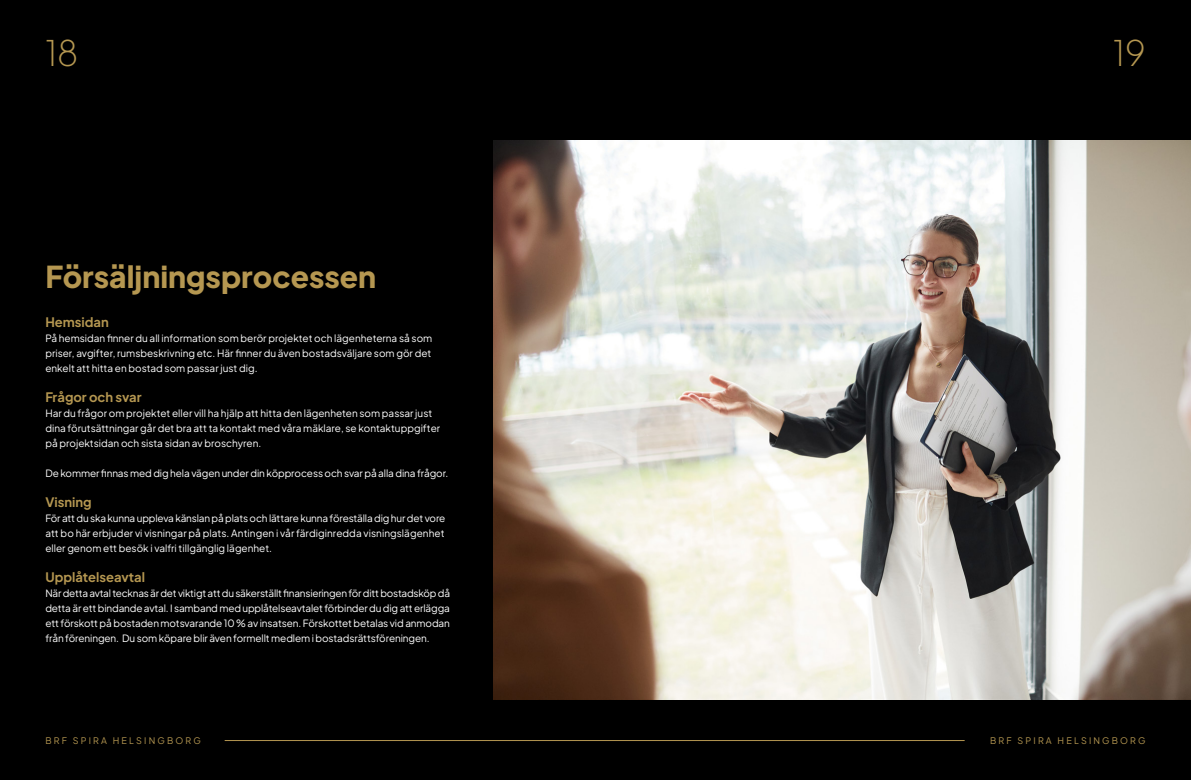
<style>
.page{position:relative;width:1191px;height:780px;background:#000}
.page>*{position:absolute;margin:0;border:0;box-sizing:border-box;transform-origin:0 0}
.t1{font:200 35px "Plus Jakarta Sans";color:#b59751}
.t2{font:800 30px "Plus Jakarta Sans";color:#b59751}
.t3{font:700 13px "Plus Jakarta Sans";color:#b59751}
.t4{font:10px/15px "Plus Jakarta Sans";color:#fff;text-align:justify}
.t5{font:9px "Plus Jakarta Sans";letter-spacing:.24em;color:#b59751}
</style>
<div class="page">
<img style="left:493px;top:140px;width:698px;height:560px">
<hr style="left:225px;top:740px;width:739px;height:1px;background:#b59751">
<h1 class="t1" style="left:45px;top:25px;width:35px">18</h1>
<h1 class="t1" style="left:1113px;top:25px;width:34px">19</h1>
<h2 class="t2" style="left:45px;top:249px;width:332px">Försäljningsprocessen</h2>
<h3 class="t3" style="left:45px;top:310px;width:65px">Hemsidan</h3>
<p class="t4" style="left:45px;top:329px;width:388px">På hemsidan finner du all information som berör projektet och lägenheterna så som priser, avgifter, rumsbeskrivning etc. Här finner du även bostadsväljare som gör det enkelt att hitta en bostad som passar just dig.</p>
<h3 class="t3" style="left:45px;top:385px;width:98px">Frågor och svar</h3>
<p class="t4" style="left:45px;top:404px;width:396px;text-align:left">Har du frågor om projektet eller vill ha hjälp att hitta den lägenheten som passar just dina förutsättningar går det bra att ta kontakt med våra mäklare, se kontaktuppgifter på projektsidan och sista sidan av broschyren.</p>
<p class="t4" style="left:45px;top:464px;width:404px">De kommer finnas med dig hela vägen under din köpprocess och svar på alla dina frågor.</p>
<h3 class="t3" style="left:45px;top:490px;width:48px">Visning</h3>
<p class="t4" style="left:45px;top:509px;width:401px">För att du ska kunna uppleva känslan på plats och lättare kunna föreställa dig hur det vore att bo här erbjuder vi visningar på plats. Antingen i vår färdiginredda visningslägenhet eller genom ett besök i valfri tillgänglig lägenhet.</p>
<h3 class="t3" style="left:45px;top:565px;width:101px">Upplåtelseavtal</h3>
<p class="t4" style="left:45px;top:584px;width:406px">När detta avtal tecknas är det viktigt att du säkerställt finansieringen för ditt bostadsköp då detta är ett bindande avtal. I samband med upplåtelseavtalet förbinder du dig att erlägga ett förskott på bostaden motsvarande 10 % av insatsen. Förskottet betalas vid anmodan från föreningen. Du som köpare blir även formellt medlem i bostadsrättsföreningen.</p>
<p class="t5" style="left:45px;top:733px;width:157px">BRF SPIRA HELSINGBORG</p>
<p class="t5" style="left:990px;top:733px;width:157px">BRF SPIRA HELSINGBORG</p>
</div>
